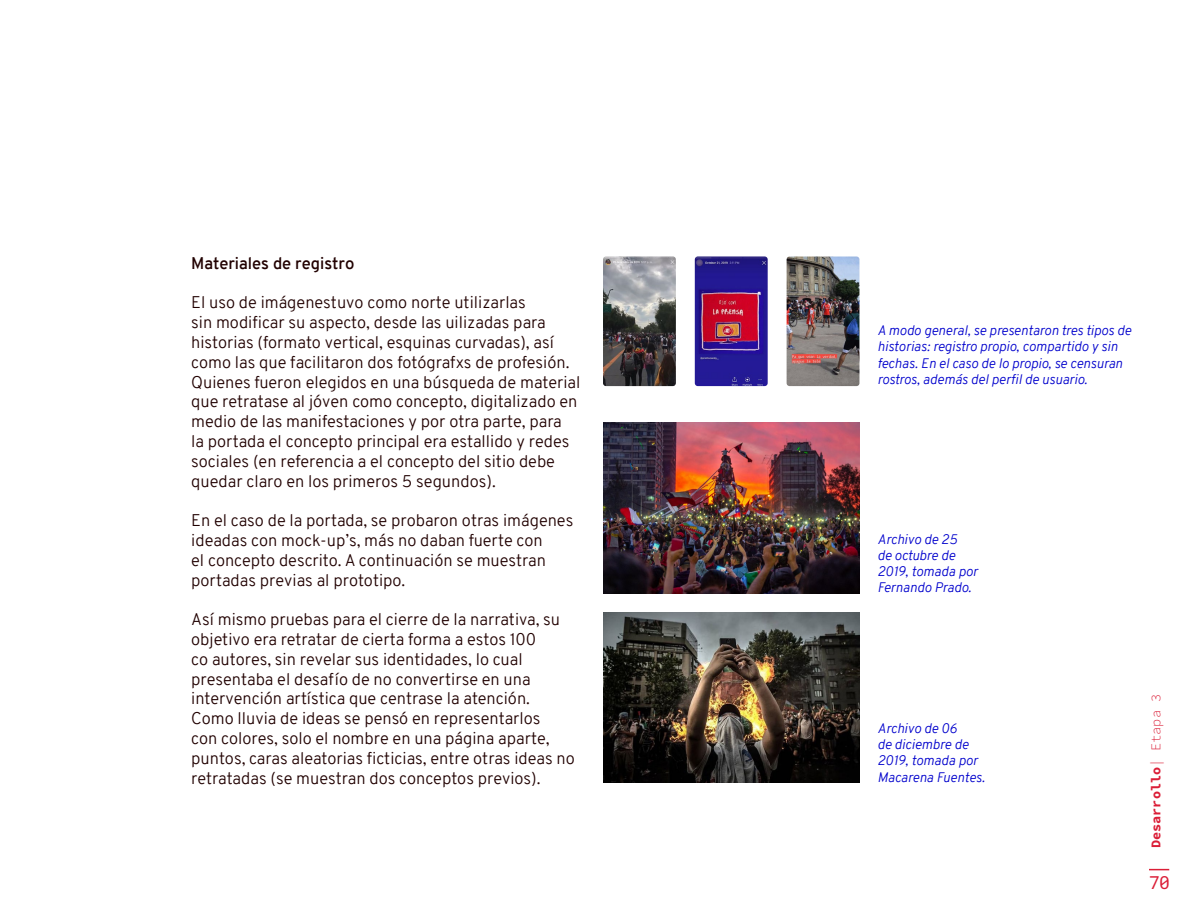
<style>
.page{position:relative;width:1188px;height:918px;background:#fff}
.page>*{position:absolute;margin:0;border:0;box-sizing:border-box;transform-origin:0 0}
.t1{font:18px "Roboto Mono";color:#db1e37}
.t2{font:300 16.5px/19.8px "Overpass";color:#210000}
.t3{font:600 16.5px "Overpass";color:#210000}
.t4{font:italic 300 13.5px/16.2px "Overpass";color:#00c}
.t5{font:13.5px "Source Code Variable";color:#db1e37}
</style>
<div class="page">
<img style="left:603px;top:423px;width:257px;height:171px">
<img style="left:603px;top:612px;width:257px;height:171px">
<img style="left:695px;top:256px;width:73px;height:130px">
<img style="left:603px;top:256px;width:73px;height:130px">
<img style="left:787px;top:256px;width:73px;height:130px">
<svg style="left:1149px;top:869px;width:20px;height:1px"></svg>
<p class="t3" style="left:191px;top:251px;width:165px">Materiales de registro</p>
<p class="t2" style="left:191px;top:293px;width:391px">El uso de imágenestuvo como norte utilizarlas<br>sin modificar su aspecto, desde las uilizadas para historias (formato vertical, esquinas curvadas), así como las que facilitaron dos fotógrafxs de profesión.<br>Quienes fueron elegidos en una búsqueda de material que retratase al jóven como concepto, digitalizado en medio de las manifestaciones y por otra parte, para<br>la portada el concepto principal era estallido y redes sociales (en referencia a el concepto del sitio debe quedar claro en los primeros 5 segundos).</p>
<p class="t2" style="left:191px;top:511px;width:384px">En el caso de la portada, se probaron otras imágenes ideadas con mock-up’s, más no daban fuerte con<br>el concepto descrito. A continuación se muestran portadas previas al prototipo.</p>
<p class="t2" style="left:191px;top:610px;width:385px">Así mismo pruebas para el cierre de la narrativa, su objetivo era retratar de cierta forma a estos 100<br>co autores, sin revelar sus identidades, lo cual presentaba el desafío de no convertirse en una intervención artística que centrase la atención.<br>Como lluvia de ideas se pensó en representarlos<br>con colores, solo el nombre en una página aparte, puntos, caras aleatorias ficticias, entre otras ideas no retratadas (se muestran dos conceptos previos).</p>
<p class="t4" style="left:878px;top:322px;width:255px">A modo general, se presentaron tres tipos de historias: registro propio, compartido y sin fechas. En el caso de lo propio, se censuran rostros, además del perfil de usuario.</p>
<p class="t4" style="left:878px;top:531px;width:102px">Archivo de 25<br>de octubre de<br>2019, tomada por<br>Fernando Prado.</p>
<p class="t4" style="left:878px;top:720px;width:109px">Archivo de 06<br>de diciembre de<br>2019, tomada por<br>Macarena Fuentes.</p>
<p class="t5" style="left:1146px;top:848px;width:155px;rotate:-90deg">Desarrollo| Etapa 3</p>
<p class="t1" style="left:1149px;top:870px;width:22px">70</p>
</div>
